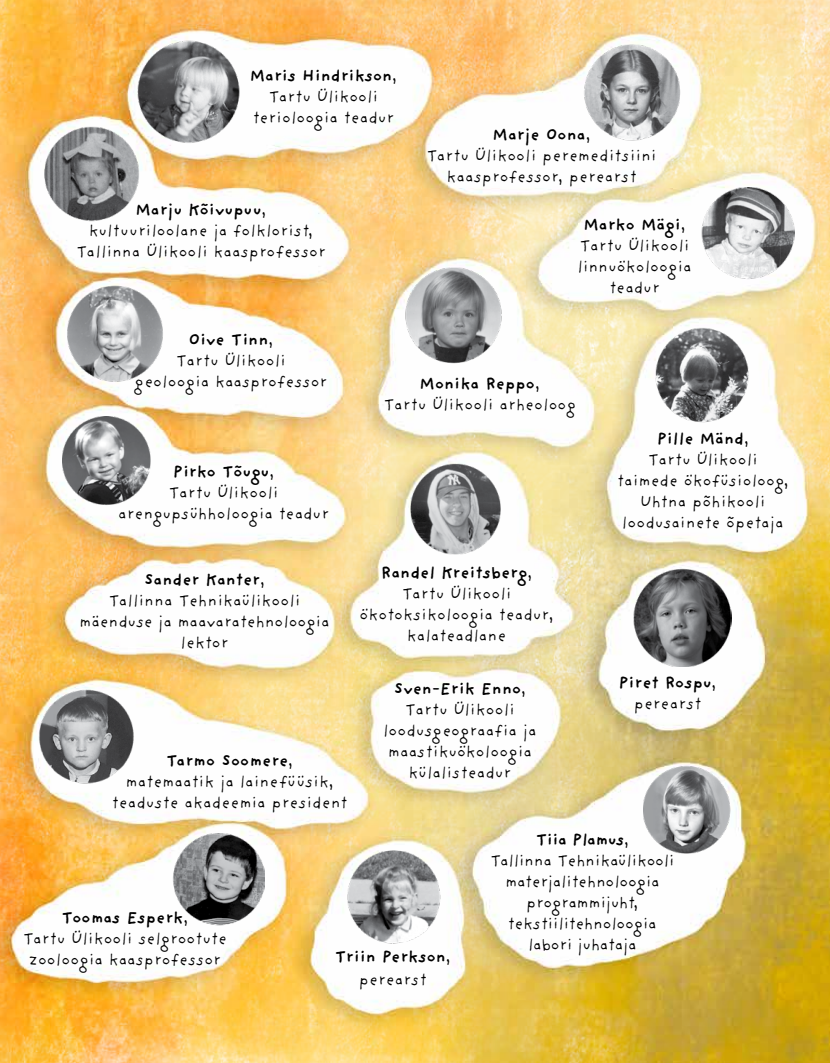
<style>
.page{position:relative;width:830px;height:1063px;background:#fff}
.page>*{position:absolute;margin:0;border:0;box-sizing:border-box;transform-origin:0 0}
.t1{font:16.5px/21px "Providence Sans Pro";color:#000;text-align:center}
.t2{font:16.5px/21px "Providence Sans Pro";letter-spacing:-.02em;color:#000;text-align:center}
.t3{font:700 16.5px/22.5px "Providence Sans Pro";color:#000;text-align:center}
.s1{font-weight:700}
.s2{font-weight:400}
</style>
<div class="page">
<img style="left:0;top:0;width:829px;height:1063px">
<img style="left:38px;top:119px;width:108px;height:108px">
<img style="left:404px;top:265px;width:98px;height:100px">
<img style="left:65px;top:285px;width:99px;height:97px">
<img style="left:408px;top:461px;width:94px;height:95px">
<img style="left:632px;top:568px;width:99px;height:99px">
<img style="left:62px;top:416px;width:91px;height:91px">
<img style="left:36px;top:684px;width:101px;height:103px">
<img style="left:170px;top:834px;width:94px;height:94px">
<img style="left:652px;top:326px;width:98px;height:99px">
<img style="left:642px;top:762px;width:89px;height:94px">
<img style="left:132px;top:36px;width:113px;height:113px">
<img style="left:701px;top:187px;width:93px;height:96px">
<img style="left:577px;top:38px;width:105px;height:108px">
<img style="left:337px;top:844px;width:111px;height:105px">
<p class="t1" style="left:249px;top:65px;width:149px"><span class="s1">Maris Hindrikson</span>,<br>Tartu Ülikooli terioloogia teadur</p>
<p class="t1" style="left:76px;top:199px;width:251px"><span class="s1">Marju Kõivupuu</span>, kultuuriloolane ja folklorist,<br>Tallinna Ülikooli kaasprofessor</p>
<p class="t1" style="left:426px;top:124px;width:232px"><span class="s1">Marje Oona</span>,<br>Tartu Ülikooli peremeditsiini kaasprofessor, perearst</p>
<p class="t1" style="left:577px;top:214px;width:116px"><span class="s1">Marko Mägi</span>,<br>Tartu Ülikooli linnuökoloogia teadur</p>
<p class="t1" style="left:134px;top:328px;width:194px"><span class="s1">Oive Tinn</span>,<br>Tartu Ülikooli<br>geoloogia kaasprofessor</p>
<p class="t1" style="left:383px;top:373px;width:194px"><span class="s1">Monika Reppo</span>,<br>Tartu Ülikooli arheoloog</p>
<p class="t1" style="left:118px;top:461px;width:212px"><span class="s1">Pirko Tõugu</span>,<br>Tartu Ülikooli arengupsühholoogia teadur</p>
<p class="t1" style="left:79px;top:569px;width:252px"><span class="s1">Sander Kanter</span>,<br>Tallinna Tehnikaülikooli mäenduse ja maavaratehnoloogia lektor</p>
<p class="t1" style="left:112px;top:750px;width:237px"><span class="s1">Tarmo Soomere</span>,<br>matemaatik ja lainefüüsik, teaduste akadeemia president</p>
<p class="t1" style="left:359px;top:561px;width:195px"><span class="s1">Randel Kreitsberg</span>,<br>Tartu Ülikooli ökotoksikoloogia teadur, kalateadlane</p>
<p class="t1" style="left:383px;top:678px;width:155px"><span class="s1">Sven-Erik Enno</span>,<br>Tartu Ülikooli loodusgeograafia ja maastikuökoloogia külalisteadur</p>
<p class="t1" style="left:617px;top:428px;width:173px"><span class="s1">Pille Mänd</span>,<br>Tartu Ülikooli taimede ökofüsioloog,<br>Uhtna põhikooli loodusainete õpetaja</p>
<p class="t3" style="left:618px;top:672px;width:99px;line-height:21px">Piret Rospu<span class="s2">, perearst</span></p>
<p class="t1" style="left:23px;top:907px;width:205px"><span class="s1">Toomas Esperk</span>,<br>Tartu Ülikooli selgrootute zooloogia kaasprofessor</p>
<p class="t3" style="left:334px;top:945px;width:117px">Triin Perkson<span class="s2">, perearst</span></p>
<p class="t2" style="left:490px;top:828px;width:186px"><span class="s1">Tiia Plamus</span>,<br>Tallinna Tehnikaülikooli materjalitehnoloogia programmijuht, tekstiilitehnoloogia labori juhataja</p>
</div>
